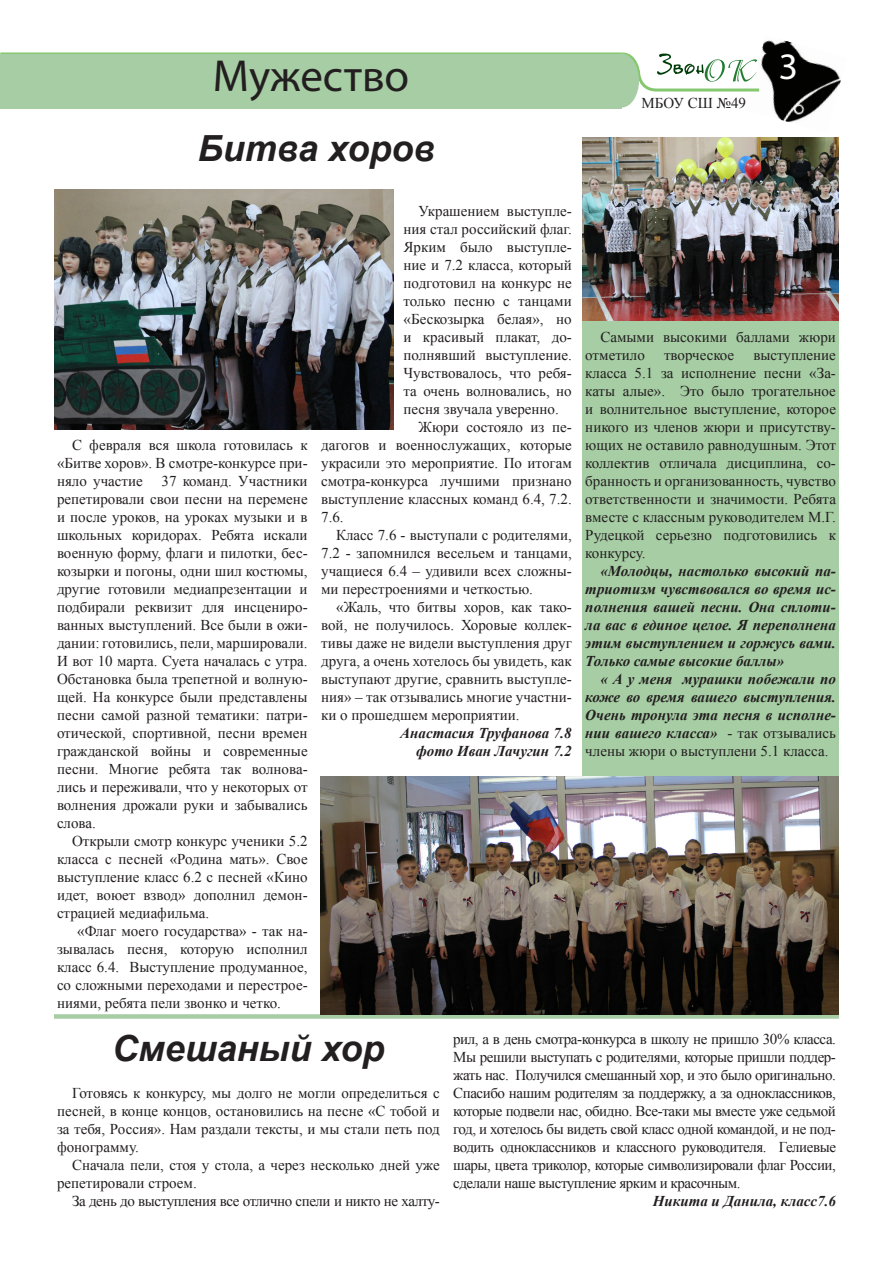
<style>
.page{position:relative;width:893px;height:1263px;background:#fff}
.page>*{position:absolute;margin:0;border:0;box-sizing:border-box;transform-origin:0 0}
.Рубрика{font:45px "Myriad Pro";color:#231f20}
.Рубрика-2{font:37.5px "Myriad Pro";color:#fff}
.Стиль_абзаца_1{font:italic 700 36px "Arial";color:#231f20}
.текст{font:15px/18px "Times New Roman";color:#231f20;text-align:justify}
.текст-2{font:italic 700 15px/18px "Times New Roman";color:#231f20;text-align:justify}
.текст-3{font:15px "Times New Roman";letter-spacing:-.03em;color:#231f20}
.s1{font-weight:400;font-style:normal}
</style>
<div class="page">
<img style="left:762px;top:40px;width:79px;height:82px">
<svg style="left:0;top:52px;width:762px;height:41px"></svg>
<div style="left:604px;top:54px;width:35px;height:54px;background:#a6cda3;border-radius:50%"></div>
<div style="left:0;top:54px;width:622px;height:54px;background:#a6cda3"></div>
<div style="left:582px;top:137px;width:257px;height:639px;background:#a6cda3"></div>
<img style="left:54px;top:189px;width:339px;height:240px">
<img style="left:582px;top:137px;width:257px;height:183px">
<div style="left:54px;top:1014px;width:785px;height:5px;background:#a6cda3"></div>
<img style="left:320px;top:776px;width:519px;height:238px">
<p class="Рубрика" style="left:213px;top:48px;width:198px">Мужество</p>
<p class="Стиль_абзаца_1" style="left:197px;top:125px;width:239px">Битва хоров</p>
<p class="текст" style="left:642px;top:94px;width:106px">МБОУ СШ №49</p>
<p class="Рубрика-2" style="left:779px;top:43px;width:21px">3</p>
<p class="текст" style="left:57px;top:436px;width:252px;text-indent:15px">С февраля вся школа готовилась к «Битве хоров». В смотре-конкурсе при&shy;няло участие</p>
<p class="текст" style="left:57px;top:472px;width:252px;text-indent:105px">37 команд. Участники репетировали свои песни на перемене и после уроков, на уроках музыки и в школьных коридорах. Ребята искали военную форму, флаги и пилотки, бес&shy;козырки и погоны, одни шил костюмы, другие готовили медиапрезентации и подбирали реквизит для инсцениро&shy;ванных выступлений. Все были в ожи&shy;дании: готовились, пели, маршировали.<br>И вот 10 марта. Суета началась с утра.<br>Обстановка была трепетной и волную&shy;щей. На конкурсе были представлены песни самой разной тематики: патри&shy;отической, спортивной, песни времен гражданской войны и современные песни. Многие ребята так волнова&shy;лись и переживали, что у некоторых от волнения дрожали руки и забывались слова.</p>
<p class="текст" style="left:57px;top:832px;width:252px;text-indent:15px">Открыли смотр конкурс ученики 5.2 класса с песней «Родина мать». Свое выступление класс 6.2 с песней «Кино идет, воюет взвод» дополнил демон&shy;страцией медиафильма.</p>
<p class="текст" style="left:57px;top:922px;width:252px;text-indent:20px">«Флаг моего государства» - так на&shy;зывалась песня, которую исполнил класс 6.4. Выступление продуманное, со сложными переходами и перестрое&shy;ниями, ребята пели звонко и четко.</p>
<p class="текст" style="left:404px;top:202px;width:170px;text-indent:15px">Украшением выступле&shy;ния стал российский флаг.<br>Ярким было выступле&shy;ние и 7.2 класса, который подготовил на конкурс не только песню с танцами «Бескозырка белая», но и красивый плакат, до&shy;полнявший выступление.<br>Чувствовалось, что ребя&shy;та очень волновались, но песня звучала уверенно.</p>
<p class="текст" style="left:321px;top:418px;width:252px;text-indent:97px">Жюри состояло из пе&shy;дагогов и военнослужащих, которые украсили это мероприятие. По итогам смотра-конкурса лучшими признано выступление классных команд 6.4, 7.2.<br>7.6.</p>
<p class="текст" style="left:321px;top:526px;width:252px;text-indent:15px">Класс 7.6 - выступали с родителями, 7.2 - запомнился весельем и танцами, учащиеся 6.4 – удивили всех сложны&shy;ми перестроениями и четкостью.</p>
<p class="текст" style="left:321px;top:598px;width:252px;text-indent:15px">«Жаль, что битвы хоров, как тако&shy;вой, не получилось. Хоровые коллек&shy;тивы даже не видели выступления друг друга, а очень хотелось бы увидеть, как выступают другие, сравнить выступле&shy;ния» – так отзывались многие участни&shy;ки о прошедшем мероприятии.</p>
<p class="текст-2" style="left:400px;top:724px;width:173px">Анастасия Труфанова 7.8</p>
<p class="текст-2" style="left:416px;top:742px;width:157px">фото Иван Лачугин 7.2</p>
<p class="текст" style="left:585px;top:328px;width:252px;text-indent:15px">Самыми высокими баллами жюри отметило</p>
<p class="текст" style="left:585px;top:346px;width:252px;text-indent:168px">выступление класса 5.1 за исполнение песни «За&shy;каты алые». Это было трогательное и волнительное выступление, которое никого из членов жюри и присутству&shy;ющих не оставило равнодушным. Этот коллектив отличала дисциплина, со&shy;бранность и организованность, чувство ответственности и значимости. Ребята вместе с классным руководителем М.Г.<br>Рудецкой серьезно подготовились к конкурсу.</p>
<p class="текст-2" style="left:585px;top:562px;width:252px;text-indent:15px">«Молодцы, настолько высокий па&shy;триотизм чувствовался во время ис&shy;полнения вашей песни. Она сплоти&shy;ла вас в единое целое. Я переполнена этим выступлением и горжусь вами.<br>Только самые высокие баллы»</p>
<p class="текст-2" style="left:585px;top:670px;width:252px;text-indent:15px">« А у меня мурашки побежали по коже во время вашего выступления.<br>Очень тронула эта песня в исполне&shy;нии вашего класса» <span class="s1">- так отзывались члены жюри о выступлени 5.1 класса.</span></p>
<p class="текст" style="left:664px;top:346px;width:72px">творческое</p>
<p class="Стиль_абзаца_1" style="left:112px;top:1024px;width:274px">Смешаный хор</p>
<p class="текст" style="left:57px;top:1084px;width:384px;text-indent:15px">Готовясь к конкурсу, мы долго не могли определиться с песней, в конце концов, остановились на песне «С тобой и за тебя, Россия». Нам раздали тексты, и мы стали петь под фонограмму.</p>
<p class="текст" style="left:57px;top:1156px;width:384px;text-indent:15px">Сначала пели, стоя у стола, а через несколько дней уже репетировали строем.</p>
<p class="текст-3" style="left:72px;top:1190px;width:369px">За день до выступления все отлично спели и никто не халту-</p>
<p class="текст" style="left:453px;top:1030px;width:384px">рил, а в день смотра-конкурса в школу не пришло 30% класса.<br>Мы решили выступать с родителями, которые пришли поддер&shy;жать нас. Получился смешанный хор, и это было оригинально.<br>Спасибо нашим родителям за поддержку, а за одноклассников, которые подвели нас, обидно. Все-таки мы вместе уже седьмой год, и хотелось бы видеть свой класс одной командой, и не под&shy;водить одноклассников и классного руководителя. Гелиевые шары, цвета триколор, которые символизировали флаг России, сделали наше выступление ярким и красочным.</p>
<p class="текст-2" style="left:653px;top:1192px;width:185px">Никита и Данила, класс7.6</p>
</div>
